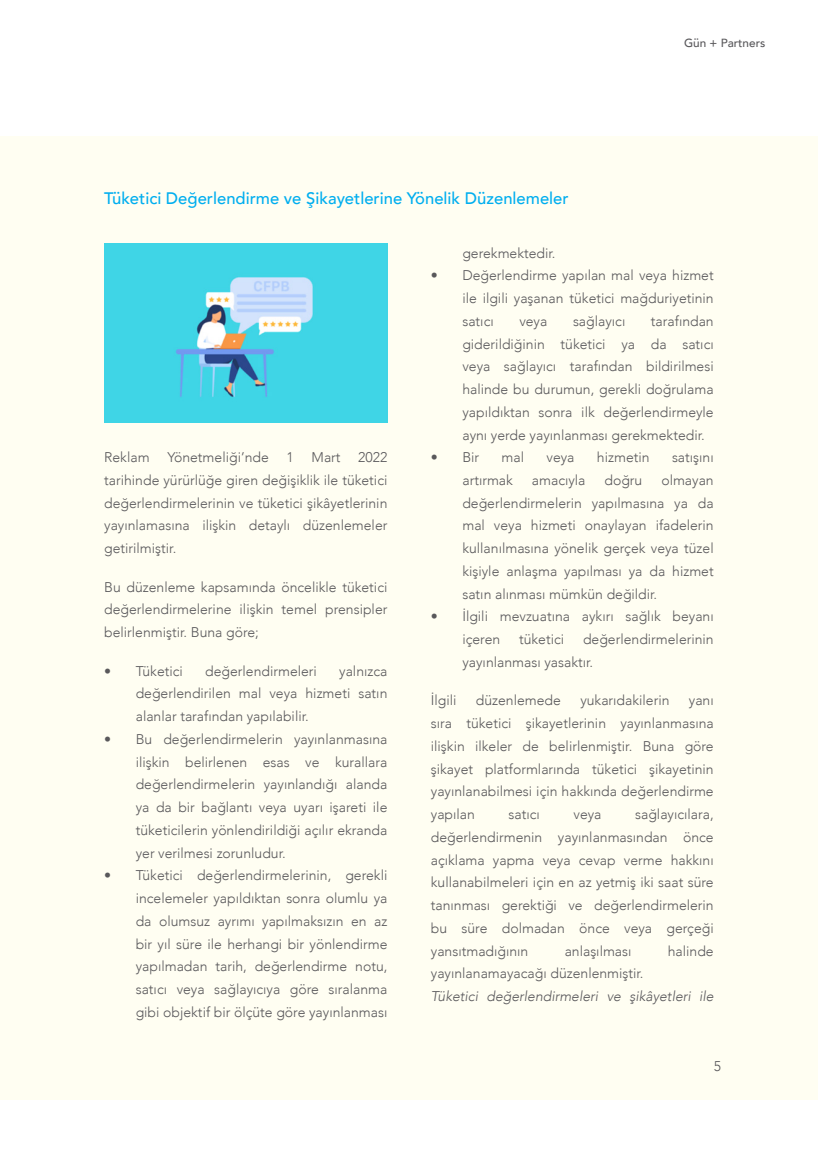
<style>
.page{position:relative;width:818px;height:1157px;background:#fff}
.page>*{position:absolute;margin:0;border:0;box-sizing:border-box;transform-origin:0 0}
.t1{font:500 16.62px "Avenir";color:#00aeef}
.t2{font:300 14px/22.8px "Avenir";color:#59585b;text-align:justify}
.t3{font:italic 300 14px "Avenir";color:#59585b}
.t4{font:500 11.72px "Avenir";color:#59585b}
</style>
<div class="page">
<div style="left:0;top:137px;width:818px;height:963px;background:#fffef2"></div>
<img style="left:104px;top:243px;width:283px;height:180px">
<p class="t1" style="left:104px;top:184px;width:466px">Tüketici Değerlendirme ve Şikayetlerine Yönelik Düzenlemeler</p>
<p class="t4" style="left:684px;top:33px;width:83px">Gün + Partners</p>
<p class="t2" style="left:104px;top:446px;width:47px">Reklam</p>
<p class="t2" style="left:167px;top:446px;width:103px">Yönetmeliği’nde</p>
<p class="t2" style="left:286px;top:446px;width:9px">1</p>
<p class="t2" style="left:311px;top:446px;width:31px">Mart</p>
<p class="t2" style="left:104px;top:446px;width:285px;text-indent:254px">2022 tarihinde yürürlüğe giren değişiklik ile tüketici değerlendirmelerinin ve tüketici şikâyetlerinin yayınlamasına ilişkin detaylı düzenlemeler getirilmiştir.</p>
<p class="t2" style="left:104px;top:575px;width:285px">Bu düzenleme kapsamında öncelikle tüketici değerlendirmelerine ilişkin temel prensipler belirlenmiştir. Buna göre;</p>
<p class="t2" style="left:104px;top:659px;width:80px">• Tüketici</p>
<p class="t2" style="left:205px;top:659px;width:113px">değerlendirmeleri</p>
<p class="t2" style="left:136px;top:659px;width:253px;text-indent:203px">yalnızca değerlendirilen mal veya hizmeti satın alanlar tarafından yapılabilir.</p>
<p class="t2" style="left:136px;top:727px;width:253px;text-indent:-32px">• Bu değerlendirmelerin yayınlanmasına ilişkin belirlenen esas ve kurallara değerlendirmelerin yayınlandığı alanda ya da bir bağlantı veya uyarı işareti ile tüketicilerin yönlendirildiği açılır ekranda yer verilmesi zorunludur.</p>
<p class="t2" style="left:136px;top:864px;width:253px;text-indent:-32px">• Tüketici değerlendirmelerinin, gerekli incelemeler yapıldıktan sonra olumlu ya da olumsuz ayrımı yapılmaksızın en az bir yıl süre ile herhangi bir yönlendirme yapılmadan tarih, değerlendirme notu, satıcı veya sağlayıcıya göre sıralanma gibi objektif bir ölçüte göre yayınlanması</p>
<p class="t2" style="left:462px;top:241px;width:95px">gerekmektedir.</p>
<p class="t2" style="left:462px;top:264px;width:253px;text-indent:-32px">• Değerlendirme yapılan mal veya hizmet ile ilgili yaşanan tüketici mağduriyetinin satıcı</p>
<p class="t2" style="left:462px;top:309px;width:253px;text-indent:189px">tarafından giderildiğinin tüketici ya da satıcı veya sağlayıcı tarafından bildirilmesi halinde bu durumun, gerekli doğrulama yapıldıktan sonra ilk değerlendirmeyle aynı yerde yayınlanması gerekmektedir.</p>
<p class="t2" style="left:431px;top:446px;width:50px">• Bir</p>
<p class="t2" style="left:501px;top:446px;width:24px">mal</p>
<p class="t2" style="left:546px;top:446px;width:30px">veya</p>
<p class="t2" style="left:597px;top:446px;width:54px">hizmetin</p>
<p class="t2" style="left:672px;top:446px;width:43px">satışını</p>
<p class="t2" style="left:462px;top:469px;width:52px">artırmak</p>
<p class="t2" style="left:532px;top:469px;width:55px">amacıyla</p>
<p class="t2" style="left:604px;top:469px;width:39px">doğru</p>
<p class="t2" style="left:519px;top:309px;width:30px">veya</p>
<p class="t2" style="left:573px;top:309px;width:54px">sağlayıcı</p>
<p class="t2" style="left:462px;top:469px;width:253px;text-indent:199px">olmayan değerlendirmelerin yapılmasına ya da mal veya hizmeti onaylayan ifadelerin kullanılmasına yönelik gerçek veya tüzel kişiyle anlaşma yapılması ya da hizmet satın alınması mümkün değildir.</p>
<p class="t2" style="left:462px;top:605px;width:253px;text-indent:-32px">• İlgili mevzuatına aykırı sağlık beyanı içeren</p>
<p class="t2" style="left:462px;top:628px;width:253px;text-indent:121px">değerlendirmelerinin yayınlanması yasaktır.</p>
<p class="t2" style="left:519px;top:628px;width:47px">tüketici</p>
<p class="t2" style="left:431px;top:689px;width:27px">İlgili</p>
<p class="t2" style="left:476px;top:689px;width:87px">düzenlemede</p>
<p class="t2" style="left:580px;top:689px;width:91px">yukarıdakilerin</p>
<p class="t2" style="left:431px;top:689px;width:284px;text-indent:258px">yanı sıra tüketici şikayetlerinin yayınlanmasına ilişkin ilkeler de belirlenmiştir. Buna göre şikayet platformlarında tüketici şikayetinin yayınlanabilmesi için hakkında değerlendirme yapılan</p>
<p class="t2" style="left:431px;top:802px;width:284px;text-indent:204px">sağlayıcılara, değerlendirmenin yayınlanmasından önce açıklama yapma veya cevap verme hakkını kullanabilmeleri için en az yetmiş iki saat süre tanınması gerektiği ve değerlendirmelerin bu süre dolmadan önce veya gerçeği yansıtmadığının</p>
<p class="t2" style="left:508px;top:802px;width:33px">satıcı</p>
<p class="t2" style="left:573px;top:802px;width:30px">veya</p>
<p class="t2" style="left:564px;top:939px;width:68px">anlaşılması</p>
<p class="t2" style="left:668px;top:939px;width:47px">halinde</p>
<p class="t2" style="left:431px;top:962px;width:214px">yayınlanamayacağı düzenlenmiştir.</p>
<p class="t3" style="left:431px;top:987px;width:284px">Tüketici değerlendirmeleri ve şikâyetleri ile</p>
<p class="t2" style="left:713px;top:1054px;width:9px">5</p>
</div>
